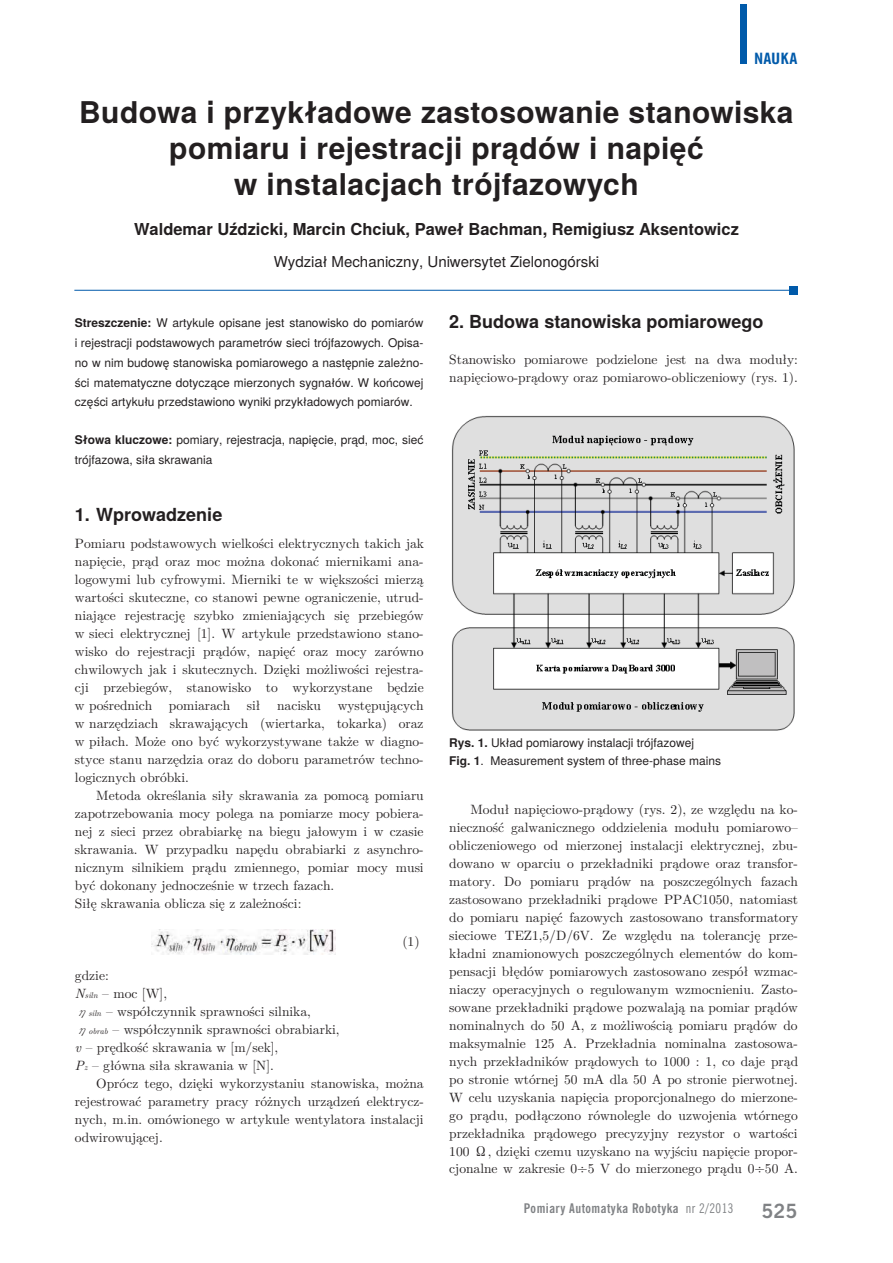
<style>
.page{position:relative;width:893px;height:1263px;background:#fff}
.page>*{position:absolute;margin:0;border:0;box-sizing:border-box;transform-origin:0 0}
.t1{font:700 30px/36px "Te X Gyre Heros";letter-spacing:.015em;color:#231f20;text-align:center}
.t2{font:700 18px "Te X Gyre Heros";color:#231f20}
.t3{font:700 18px "News Goth PL";color:#808285}
.t4{font:700 16.5px "Te X Gyre Heros";color:#231f20}
.t5{font:15px "Te X Gyre Heros";color:#231f20}
.t6{font:700 14.1px "News Goth Cn PL";letter-spacing:.005em;color:#005aaa;scale:1.18 1}
.t7{font:13.5px/18px "LM Roman 10";color:#231f20;text-align:justify}
.t8{font:12px/19.8px "Te X Gyre Heros";color:#231f20}
.t9{font:700 12px "News Goth Cn PL";letter-spacing:.04em;color:#808285}
.s1{font-weight:700}
.s2{font-style:italic}
.s3{font-style:italic;font-size:8.25px}
.s4{font-family:"MS Mincho";font-style:italic}
.s5{font-weight:400}
</style>
<div class="page">
<hr style="left:74px;top:290px;width:723px;height:1px;background:#005aaa">
<div style="left:789px;top:286px;width:8px;height:9px;background:#005aaa"></div>
<img style="left:451px;top:415px;width:344px;height:316px">
<img style="left:152px;top:929px;width:184px;height:26px">
<div style="left:740px;top:4px;width:6px;height:60px;background:#005aaa"></div>
<p class="t6" style="left:754px;top:53px;width:38px">NAUKA</p>
<h1 class="t1" style="left:79px;top:96px;width:716px">Budowa i przykładowe zastosowanie stanowiska pomiaru i rejestracji prądów i napięć<br>w instalacjach trójfazowych</h1>
<p class="t4" style="left:134px;top:222px;width:606px">Waldemar Uździcki, Marcin Chciuk, Paweł Bachman, Remigiusz Aksentowicz</p>
<p class="t5" style="left:274px;top:255px;width:327px">Wydział Mechaniczny, Uniwersytet Zielonogórski</p>
<p class="t8" style="left:75px;top:314px;width:350px;text-align:justify"><span class="s1">Streszczenie:</span> W artykule opisane jest stanowisko do pomiarów i rejestracji podstawowych parametrów sieci trójfazowych. Opisa&shy;no w nim budowę stanowiska pomiarowego a następnie zależno&shy;ści matematyczne dotyczące mierzonych sygnałów. W końcowej części artykułu przedstawiono wyniki przykładowych pomiarów.</p>
<p class="t8" style="left:75px;top:431px;width:350px"><span class="s1">Słowa kluczowe:</span> pomiary, rejestracja, napięcie, prąd, moc, sieć trójfazowa, siła skrawania</p>
<h2 class="t2" style="left:75px;top:507px;width:149px">1. Wprowadzenie</h2>
<p class="t7" style="left:75px;top:535px;width:351px">Pomiaru podstawowych wielkości elektrycznych takich jak napięcie, prąd oraz moc można dokonać miernikami ana&shy;logowymi lub cyfrowymi. Mierniki te w większości mierzą wartości skuteczne, co stanowi pewne ograniczenie, utrud&shy;niające rejestrację szybko zmieniających się przebiegów w sieci elektrycznej [1]. W artykule przedstawiono stano&shy;wisko do rejestracji prądów, napięć oraz mocy zarówno chwilowych jak i skutecznych. Dzięki możliwości rejestra&shy;cji przebiegów, stanowisko to wykorzystane będzie w pośrednich pomiarach sił nacisku występujących w narzędziach skrawających (wiertarka, tokarka) oraz w piłach. Może ono być wykorzystywane także w diagno&shy;styce stanu narzędzia oraz do doboru parametrów techno&shy;logicznych obróbki.</p>
<p class="t7" style="left:75px;top:787px;width:350px;text-align:left;text-indent:21px">Metoda określania siły skrawania za pomocą pomiaru zapotrzebowania mocy polega na pomiarze mocy pobiera&shy;nej z sieci przez obrabiarkę na biegu jałowym i w czasie skrawania. W przypadku napędu obrabiarki z asynchro&shy;nicznym silnikiem prądu zmiennego, pomiar mocy musi być dokonany jednocześnie w trzech fazach.<br>Siłę skrawania oblicza się z zależności:</p>
<p class="t7" style="left:402px;top:933px;width:19px">(1)</p>
<p class="t7" style="left:75px;top:967px;width:266px;text-align:left">gdzie:<br><span class="s2">N</span><span class="s3">siln</span> – moc [W],<br><span class="s4">-</span><span class="s3">siln</span> – współczynnik sprawności silnika, <span class="s4">-</span><span class="s3">obrab</span> – współczynnik sprawności obrabiarki, <span class="s2">v</span> – prędkość skrawania w [m/sek],<br><span class="s2">P</span><span class="s3">z</span> – główna siła skrawania w [N].</p>
<p class="t7" style="left:75px;top:1075px;width:350px;text-indent:21px">Oprócz tego, dzięki wykorzystaniu stanowiska, można rejestrować parametry pracy różnych urządzeń elektrycz&shy;nych, m.in. omówionego w artykule wentylatora instalacji odwirowującej.</p>
<h2 class="t2" style="left:449px;top:314px;width:316px">2. Budowa stanowiska pomiarowego</h2>
<p class="t7" style="left:449px;top:351px;width:350px">Stanowisko pomiarowe podzielone jest na dwa moduły: napięciowo-prądowy oraz pomiarowo-obliczeniowy (rys. 1).</p>
<p class="t8" style="left:449px;top:734px;width:273px;line-height:17.9px"><span class="s1">Rys. 1.</span> Układ pomiarowy instalacji trójfazowej<br><span class="s1">Fig. 1</span>. Measurement system of three-phase mains</p>
<p class="t7" style="left:449px;top:801px;width:350px;text-indent:21px">Moduł napięciowo-prądowy (rys. 2), ze względu na ko&shy;nieczność galwanicznego oddzielenia modułu pomiarowo– obliczeniowego od mierzonej instalacji elektrycznej, zbu&shy;dowano w oparciu o przekładniki prądowe oraz transfor&shy;matory. Do pomiaru prądów na poszczególnych fazach zastosowano przekładniki prądowe PPAC1050, natomiast do pomiaru napięć fazowych zastosowano transformatory sieciowe TEZ1,5/D/6V. Ze względu na tolerancję prze&shy;kładni znamionowych poszczególnych elementów do kom&shy;pensacji błędów pomiarowych zastosowano zespół wzmac&shy;niaczy operacyjnych o regulowanym wzmocnieniu. Zasto&shy;sowane przekładniki prądowe pozwalają na pomiar prądów nominalnych do 50 A, z możliwością pomiaru prądów do maksymalnie 125 A. Przekładnia nominalna zastosowa&shy;nych przekładników prądowych to 1000 : 1, co daje prąd po stronie wtórnej 50 mA dla 50 A po stronie pierwotnej.<br>W celu uzyskania napięcia proporcjonalnego do mierzone&shy;go prądu, podłączono równolegle do uzwojenia wtórnego przekładnika prądowego precyzyjny rezystor o wartości 100</p>
<p class="t7" style="left:449px;top:1143px;width:350px;text-align:right">, dzięki czemu uzyskano na wyjściu napięcie propor&shy;cjonalne w zakresie 0÷5 V do mierzonego prądu 0÷50 A.</p>
<p class="t9" style="left:524px;top:1203px;width:211px">Pomiary Automatyka Robotyka <span class="s5">nr 2/2013</span></p>
<h2 class="t3" style="left:761px;top:1199px;width:37px">525</h2>
</div>
